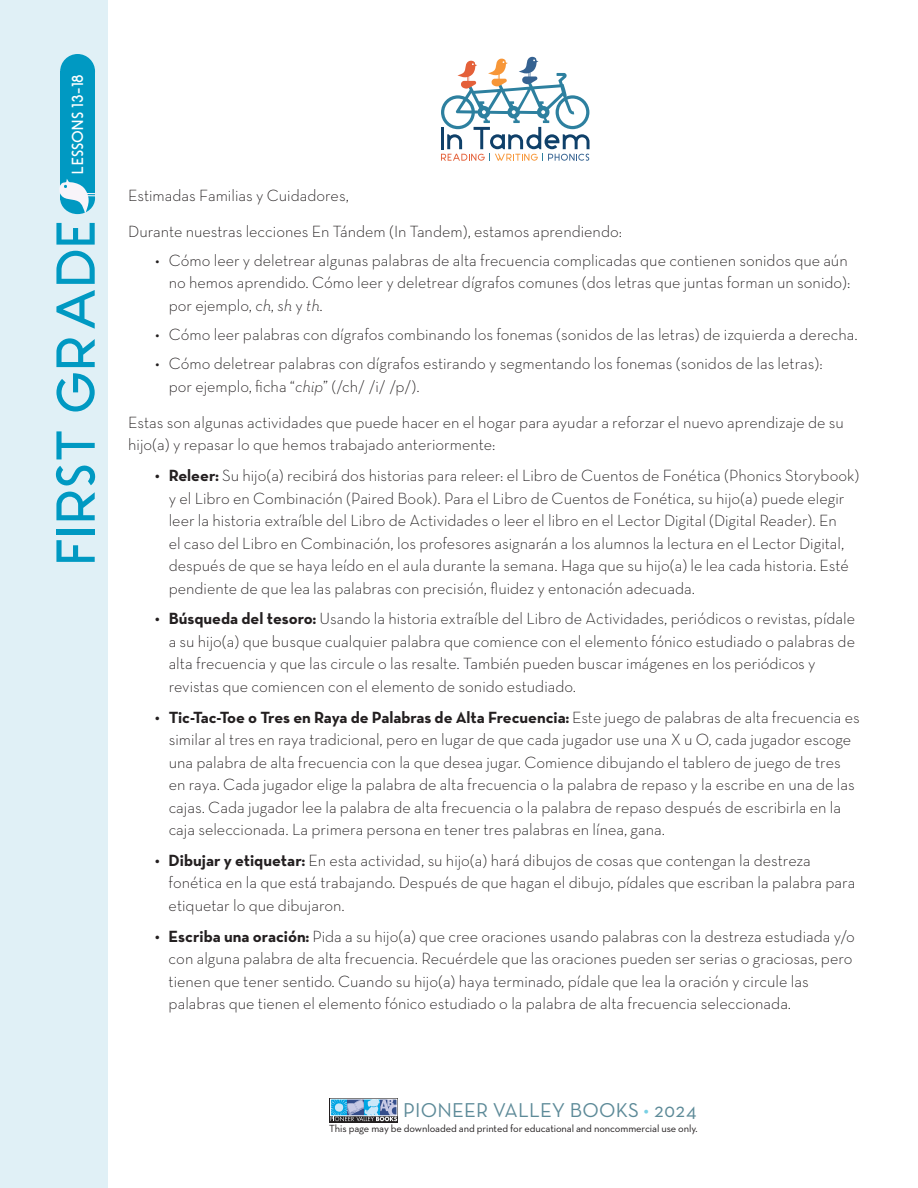
<style>
.page{position:relative;width:918px;height:1188px;background:#fff}
.page>*{position:absolute;margin:0;border:0;box-sizing:border-box;transform-origin:0 0}
.t1{font:51px "Stark";letter-spacing:.02em;color:#0099c2}
.t2{font:20.4px "Neutra Text TF";letter-spacing:.01em;color:#5d8a98}
.t3{font:300 16.5px/22.5px "Neutra Text TF";color:#231f20}
.t4{font:15px "Stark";letter-spacing:.02em;color:#fff}
.t5{font:10.5px "Neutra Text TF";letter-spacing:-.01em;color:#231f20}
.s1{font-style:italic}
.s2{font-weight:700}
.s3{color:#79d0e4}
</style>
<div class="page">
<svg style="left:330px;top:1098px;width:68px;height:24px"></svg>
<svg style="left:330px;top:1099px;width:67px;height:22px"></svg>
<div style="left:331px;top:1099px;width:66px;height:17px;border:1px solid #fff"></div>
<svg style="left:441px;top:57px;width:149px;height:104px"></svg>
<div style="left:0;top:0;width:108px;height:1188px;background:#e0f0f6"></div>
<div style="left:60px;top:71px;width:35px;height:128px;background:#0099c2"></div>
<div style="left:60px;top:54px;width:35px;height:35px;background:#0099c2;border-radius:50%"></div>
<svg style="left:59px;top:179px;width:37px;height:35px"></svg>
<p class="t4" style="left:66px;top:174px;width:101px;rotate:-90deg">LESSONS 13-18</p>
<h1 class="t1" style="left:37px;top:564px;width:346px;rotate:-90deg">FIRST GRADE</h1>
<p class="t3" style="left:128px;top:177px;width:495px;line-height:36px">Estimadas Familias y Cuidadores,<br>Durante nuestras lecciones En Tándem (In Tandem), estamos aprendiendo:</p>
<p class="t3" style="left:169px;top:249px;width:683px;text-indent:-13px">• Cómo leer y deletrear algunas palabras de alta frecuencia complicadas que contienen sonidos que aún no hemos aprendido. Cómo leer y deletrear dígrafos comunes (dos letras que juntas forman un sonido): por ejemplo, <span class="s1">ch</span>, <span class="s1">sh</span> y <span class="s1">th</span>.</p>
<p class="t3" style="left:155px;top:323px;width:704px">• Cómo leer palabras con dígrafos combinando los fonemas (sonidos de las letras) de izquierda a derecha.</p>
<p class="t3" style="left:169px;top:352px;width:656px;text-indent:-13px">• Cómo deletrear palabras con dígrafos estirando y segmentando los fonemas (sonidos de las letras): por ejemplo, ficha “<span class="s1">chip</span>” (/ch/ /i/ /p/).</p>
<p class="t3" style="left:128px;top:411px;width:717px">Estas son algunas actividades que puede hacer en el hogar para ayudar a reforzar el nuevo aprendizaje de su hijo(a) y repasar lo que hemos trabajado anteriormente:</p>
<p class="t3" style="left:169px;top:464px;width:692px;text-indent:-13px"><span class="s2">• Releer:</span> Su hijo(a) recibirá dos historias para releer: el Libro de Cuentos de Fonética (Phonics Storybook) y el Libro en Combinación (Paired Book). Para el Libro de Cuentos de Fonética, su hijo(a) puede elegir leer la historia extraíble del Libro de Actividades o leer el libro en el Lector Digital (Digital Reader). En<br>el caso del Libro en Combinación, los profesores asignarán a los alumnos la lectura en el Lector Digital, después de que se haya leído en el aula durante la semana. Haga que su hijo(a) le lea cada historia. Esté pendiente de que lea las palabras con precisión, fluidez y entonación adecuada.</p>
<p class="t3" style="left:169px;top:607px;width:688px;text-indent:-13px"><span class="s2">• Búsqueda del tesoro:</span> Usando la historia extraíble del Libro de Actividades, periódicos o revistas, pídale a su hijo(a) que busque cualquier palabra que comience con el elemento fónico estudiado o palabras de alta frecuencia y que las circule o las resalte. También pueden buscar imágenes en los periódicos y revistas que comiencen con el elemento de sonido estudiado.</p>
<p class="t3" style="left:169px;top:705px;width:693px;text-indent:-13px"><span class="s2">• Tic-Tac-Toe o Tres en Raya de Palabras de Alta Frecuencia:</span> Este juego de palabras de alta frecuencia es similar al tres en raya tradicional, pero en lugar de que cada jugador use una X u O, cada jugador escoge una palabra de alta frecuencia con la que desea jugar. Comience dibujando el tablero de juego de tres en raya. Cada jugador elige la palabra de alta frecuencia o la palabra de repaso y la escribe en una de las cajas. Cada jugador lee la palabra de alta frecuencia o la palabra de repaso después de escribirla en la caja seleccionada. La primera persona en tener tres palabras en línea, gana.</p>
<p class="t3" style="left:169px;top:849px;width:688px;text-indent:-13px"><span class="s2">• Dibujar y etiquetar:</span> En esta actividad, su hijo(a) hará dibujos de cosas que contengan la destreza fonética en la que está trabajando. Después de que hagan el dibujo, pídales que escriban la palabra para etiquetar lo que dibujaron.</p>
<p class="t3" style="left:169px;top:925px;width:688px;text-indent:-13px"><span class="s2">• Escriba una oración:</span> Pida a su hijo(a) que cree oraciones usando palabras con la destreza estudiada y/o con alguna palabra de alta frecuencia. Recuérdele que las oraciones pueden ser serias o graciosas, pero tienen que tener sentido. Cuando su hijo(a) haya terminado, pídale que lea la oración y circule las palabras que tienen el elemento fónico estudiado o la palabra de alta frecuencia seleccionada.</p>
<p class="t2" style="left:403px;top:1098px;width:295px">PIONEER VALLEY BOOKS <span class="s3">•</span> 2024</p>
<p class="t5" style="left:329px;top:1122px;width:370px">This page may be downloaded and printed for educational and noncommercial use only.</p>
</div>
